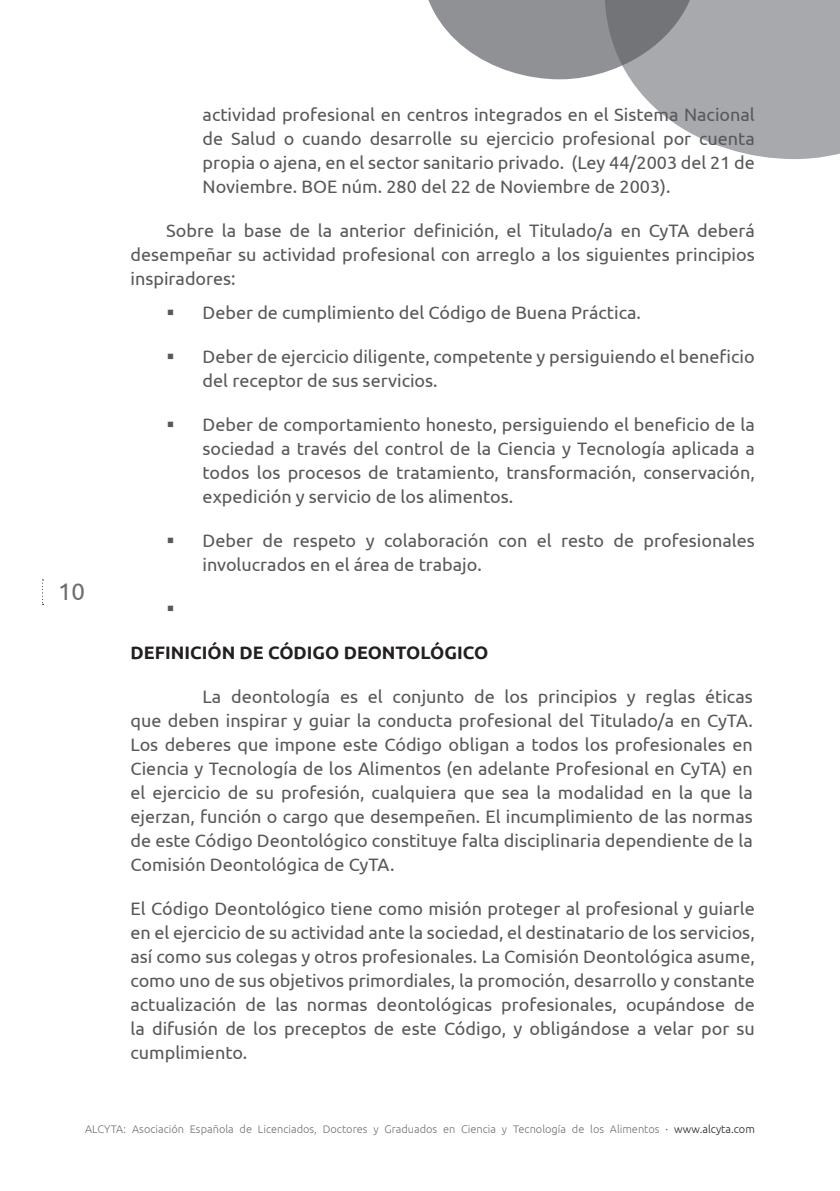
<style>
.page{position:relative;width:840px;height:1191px;background:#fff}
.page>*{position:absolute;margin:0;border:0;box-sizing:border-box;transform-origin:0 0}
.t1{font:24px "Ubuntu";color:#6c6d70}
.t2{font:18px/24px "Ubuntu";color:#57585a;text-align:justify}
.t3{font:700 18px "Ubuntu";color:#231f20}
.t4{font:18px "Wingdings";color:#57585a}
.t5{font:300 11px "Ubuntu";color:#717275}
.s1{color:#231f20}
</style>
<div class="page">
<svg style="left:428px;top:0;width:411px;height:159px"></svg>
<svg style="left:42px;top:579px;width:2px;height:26px"></svg>
<h1 class="t1" style="left:58px;top:577px;width:29px">10</h1>
<p class="t2" style="left:202px;top:102px;width:553px">actividad profesional en centros integrados en el Sistema Nacional de Salud o cuando desarrolle su ejercicio profesional por cuenta propia o ajena, en el sector sanitario privado. (Ley 44/2003 del 21 de Noviembre. BOE núm. 280 del 22 de Noviembre de 2003).</p>
<p class="t2" style="left:130px;top:218px;width:625px;text-indent:36px">Sobre la base de la anterior definición, el Titulado/a en CyTA deberá desempeñar su actividad profesional con arreglo a los siguientes principios inspiradores:</p>
<p class="t2" style="left:166px;top:300px;width:475px">▪ Deber de cumplimiento del Código de Buena Práctica.</p>
<p class="t2" style="left:202px;top:344px;width:553px;text-indent:-36px">▪ Deber de ejercicio diligente, competente y persiguiendo el beneficio del receptor de sus servicios.</p>
<p class="t2" style="left:202px;top:412px;width:553px;text-indent:-36px">▪ Deber de comportamiento honesto, persiguiendo el beneficio de la sociedad a través del control de la Ciencia y Tecnología aplicada a todos los procesos de tratamiento, transformación, conservación, expedición y servicio de los alimentos.</p>
<p class="t2" style="left:202px;top:528px;width:553px;text-indent:-36px">▪ Deber de respeto y colaboración con el resto de profesionales involucrados en el área de trabajo.</p>
<p class="t4" style="left:166px;top:599px;width:10px">▪</p>
<p class="t3" style="left:130px;top:642px;width:359px">DEFINICIÓN DE CÓDIGO DEONTOLÓGICO</p>
<p class="t2" style="left:130px;top:684px;width:623px;text-indent:72px">La deontología es el conjunto de los principios y reglas éticas que deben inspirar y guiar la conducta profesional del Titulado/a en CyTA.<br>Los deberes que impone este Código obligan a todos los profesionales en Ciencia y Tecnología de los Alimentos (en adelante Profesional en CyTA) en el ejercicio de su profesión, cualquiera que sea la modalidad en la que la ejerzan, función o cargo que desempeñen. El incumplimiento de las normas de este Código Deontológico constituye falta disciplinaria dependiente de la Comisión Deontológica de CyTA.</p>
<p class="t2" style="left:130px;top:896px;width:625px">El Código Deontológico tiene como misión proteger al profesional y guiarle en el ejercicio de su actividad ante la sociedad, el destinatario de los servicios, así como sus colegas y otros profesionales. La Comisión Deontológica asume, como uno de sus objetivos primordiales, la promoción, desarrollo y constante actualización de las normas deontológicas profesionales, ocupándose de la difusión de los preceptos de este Código, y obligándose a velar por su cumplimiento.</p>
<p class="t5" style="left:85px;top:1122px;width:670px">ALCYTA: Asociación Española de Licenciados, Doctores y Graduados en Ciencia y Tecnología de los Alimentos <span class="s1">· www.alcyta.com</span></p>
</div>
